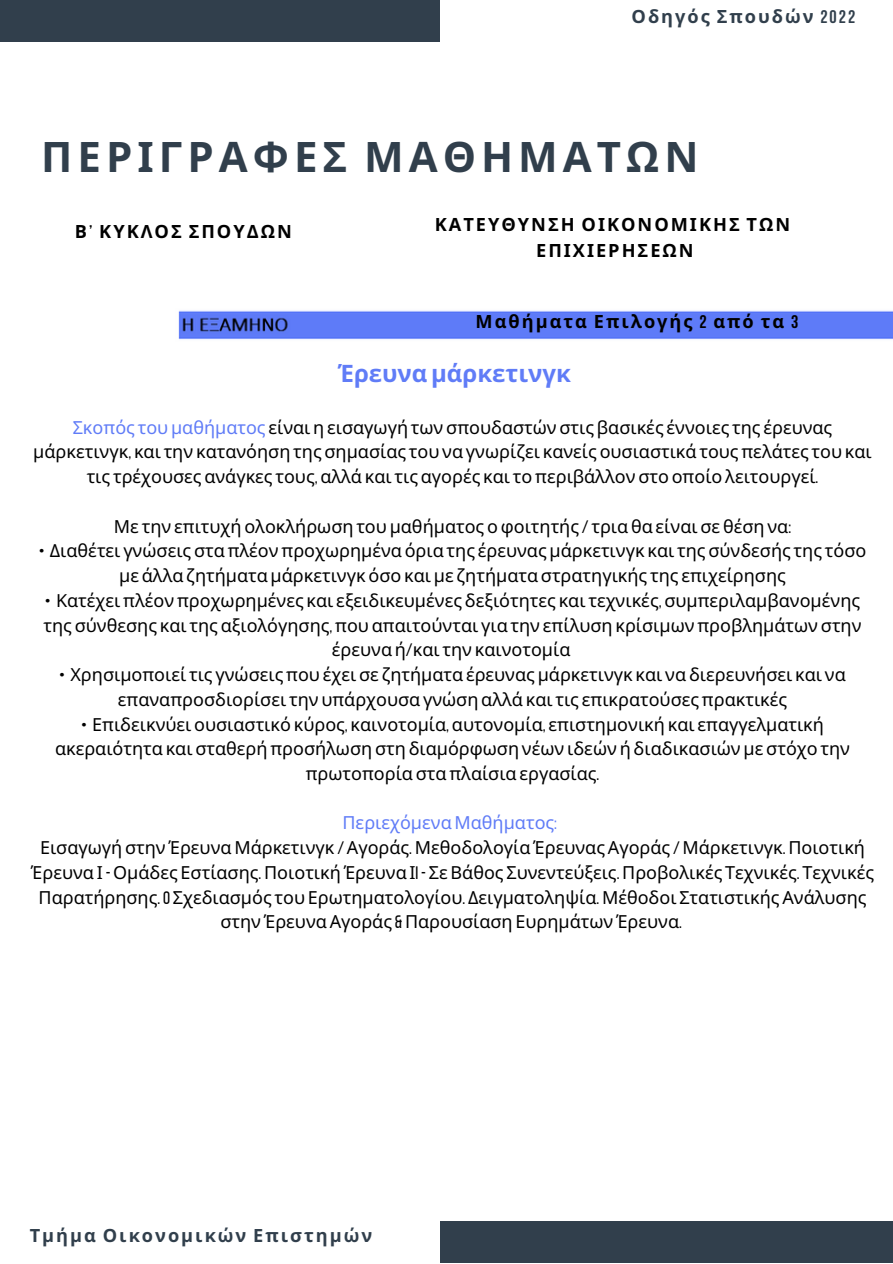
<style>
.page{position:relative;width:893px;height:1264px;background:#fff}
.page>*{position:absolute;margin:0;border:0;box-sizing:border-box;transform-origin:0 0}
.t1{font:700 42px "Noto Sans";letter-spacing:.12em;color:#313f4c}
.t2{font:700 24px "Noto Sans";color:#607cf7}
.t3{font:700 18.15px/25.8px "Noto Sans";letter-spacing:.11em;color:#000;text-align:center}
.t4{font:700 18.15px "Noto Sans";letter-spacing:.11em;color:#313f4c}
.t5{font:18px/24.8px "Noto Sans";color:#000;text-align:center}
.s1{font-family:"Bebas Neue"}
.s2{color:#607cf7}
.s3{font-family:"Bebas Neue";color:#607cf7}
</style>
<div class="page">
<div style="left:0;top:0;width:439px;height:42px;background:#313f4c"></div>
<div style="left:440px;top:1220px;width:452px;height:42px;background:#313f4c"></div>
<img style="left:178px;top:310px;width:714px;height:30px">
<p class="t4" style="left:631px;top:4px;width:225px">Οδηγός Σπουδών <span class="s1">2022</span></p>
<h1 class="t1" style="left:41px;top:127px;width:658px">ΠΕΡΙΓΡΑΦΕΣ ΜΑΘΗΜΑΤΩΝ</h1>
<p class="t3" style="left:75px;top:217px;width:218px">Β<span class="s1">’</span> ΚΥΚΛΟΣ ΣΠΟΥΔΩΝ</p>
<p class="t3" style="left:435px;top:211px;width:357px">ΚΑΤΕΥΘΥΝΣΗ ΟΙΚΟΝΟΜΙΚΗΣ ΤΩΝ<br>ΕΠΙΧΙΕΡΗΣΕΩΝ</p>
<p class="t3" style="left:475px;top:308px;width:324px">Μαθήματα Επιλογής <span class="s1">2</span> από τα <span class="s1">3</span></p>
<h2 class="t2" style="left:338px;top:356px;width:234px">Έρευναμάρκετινγκ</h2>
<p class="t5" style="left:33px;top:414px;width:840px"><span class="s2">Σκοπός του μαθήματος</span> είναι η εισαγωγή των σπουδαστών στις βασικές έννοιες της έρευνας μάρκετινγκ<span class="s1">,</span> και την κατανόηση της σημασίας του να γνωρίζει κανείς ουσιαστικά τουςπελάτες του και τις τρέχουσες ανάγκες τους<span class="s1">,</span> αλλά και τις αγορές και το περιβάλλον στο οποίο λειτουργεί<span class="s1">.</span></p>
<p class="t5" style="left:114px;top:513px;width:678px">Με την επιτυχή ολοκλήρωση τουμαθήματος ο φοιτητής <span class="s1">/</span> τρια θα είναι σε θέση να<span class="s1">:</span></p>
<p class="t5" style="left:39px;top:538px;width:829px"><span class="s1">•</span> Διαθέτει γνώσεις στα πλέον προχωρημένα όρια της έρευνας μάρκετινγκ και της σύνδεσής της τόσο με άλλα ζητήματα μάρκετινγκ όσο καιμε ζητήματα στρατηγικής της επιχείρησης</p>
<p class="t5" style="left:43px;top:587px;width:819px"><span class="s1">•</span> Κατέχειπλέον προχωρημένες και εξειδικευμένες δεξιότητες και τεχνικές<span class="s1">,</span> συμπεριλαμβανομένης της σύνθεσης και της αξιολόγησης<span class="s1">,</span>που απαιτούνται για την επίλυση κρίσιμων προβλημάτων στην έρευνα ή<span class="s1">/</span>και την καινοτομία</p>
<p class="t5" style="left:59px;top:661px;width:787px"><span class="s1">•</span> Χρησιμοποιεί τις γνώσειςπου έχει σε ζητήματα έρευνας μάρκετινγκ και να διερευνήσει και να επαναπροσδιορίσει την υπάρχουσα γνώση αλλά και τις επικρατούσεςπρακτικές</p>
<p class="t5" style="left:55px;top:711px;width:796px"><span class="s1">•</span> Επιδεικνύει ουσιαστικό κύρος<span class="s1">,</span> καινοτομία<span class="s1">,</span> αυτονομία<span class="s1">,</span> επιστημονική και επαγγελματική ακεραιότητα και σταθερή προσήλωση στη διαμόρφωση νέων ιδεών ή διαδικασιώνμε στόχο την πρωτοπορία σταπλαίσια εργασίας<span class="s1">.</span></p>
<p class="t5" style="left:31px;top:810px;width:844px"><span class="s2">Περιεχόμενα Μαθήματος</span><span class="s3">:<br></span>Εισαγωγή στην Έρευνα Μάρκετινγκ <span class="s1">/</span> Αγοράς<span class="s1">.</span> Μεθοδολογία Έρευνας Αγοράς <span class="s1">/</span> Μάρκετινγκ<span class="s1">.</span> Ποιοτική Έρευνα Ι<span class="s1">-</span>Ομάδες Εστίασης<span class="s1">.</span> ΠοιοτικήΈρευνα Ι<span class="s1">I -</span> Σε Βάθος Συνεντεύξεις<span class="s1">.</span> Προβολικές Τεχνικές<span class="s1">.</span> Τεχνικές Παρατήρησης<span class="s1">. O</span> Σχεδιασμός του Ερωτηματολογίου<span class="s1">.</span> Δειγματοληψία<span class="s1">.</span> Μέθοδοι Στατιστικής Ανάλυσης στην Έρευνα Αγοράς <span class="s1">&amp;</span> Παρουσίαση ΕυρημάτωνΈρευνα<span class="s1">.</span></p>
<p class="t4" style="left:30px;top:1222px;width:344px">Τμήμα Οικονομικών Επιστημών</p>
</div>
